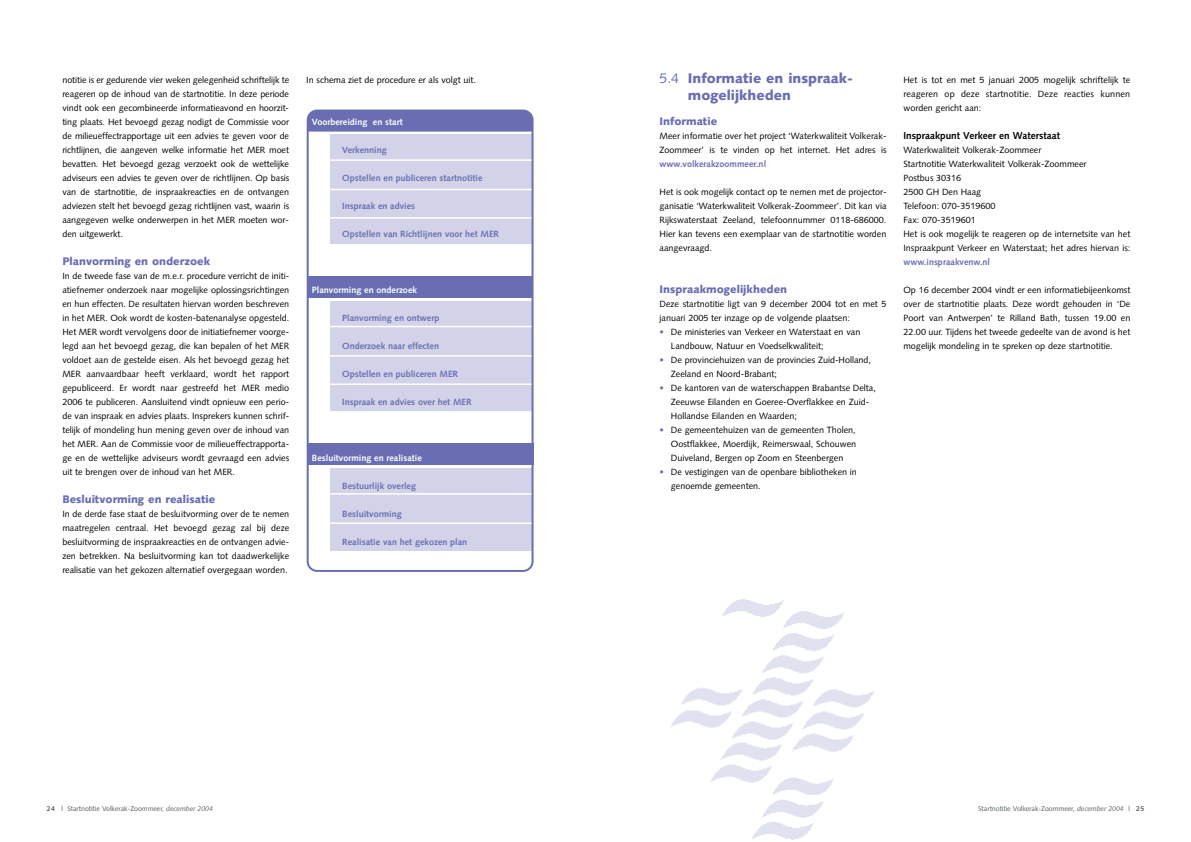
<style>
.page{position:relative;width:1191px;height:842px;background:#fff}
.page>*{position:absolute;margin:0;border:0;box-sizing:border-box;transform-origin:0 0}
.t1{font:900 14px/17px "Syntax";color:#696eb2}
.t2{font:900 11px "Syntax";color:#696eb2}
.t3{font:700 10px "Syntax";color:#000}
.t4{font:9px/14px "Syntax";color:#000}
.t5{font:700 9px "Syntax";color:#696eb2}
.t6{font:700 9px "Syntax";color:#fff}
.t7{font:7px "Syntax";letter-spacing:-.005em;color:#576062}
.s1{font-weight:400}
.s2{color:#696eb2}
.s3{font-weight:700}
.s4{font-style:italic}
</style>
<div class="page">
<svg style="left:307px;top:110px;width:226px;height:462px"></svg>
<div style="left:308px;top:276px;width:225px;height:21px;background:#696eb2"></div>
<hr style="left:311px;top:326px;width:220px;height:1px;background:#fff">
<hr style="left:318px;top:355px;width:213px;height:2px;background:#fff">
<hr style="left:319px;top:383px;width:212px;height:2px;background:#fff">
<div style="left:308px;top:443px;width:225px;height:22px;background:#696eb2"></div>
<hr style="left:320px;top:493px;width:211px;height:2px;background:#fff">
<hr style="left:320px;top:522px;width:211px;height:2px;background:#fff">
<div style="left:307px;top:111px;width:226px;height:20px;background:#696eb2;border-radius:10px"></div>
<img style="left:670px;top:599px;width:204px;height:241px">
<hr style="left:315px;top:159px;width:216px;height:2px;background:#fff">
<hr style="left:312px;top:189px;width:219px;height:1px;background:#fff">
<hr style="left:310px;top:217px;width:221px;height:2px;background:#fff">
<div style="left:307px;top:124px;width:225px;height:8px;background:#696eb2"></div>
<p class="t4" style="left:62px;top:74px;width:228px;text-align:justify">notitie is er gedurende vier weken gelegenheid schriftelijk te reageren op de inhoud van de startnotitie. In deze periode vindt ook een gecombineerde informatieavond en hoorzit&shy;ting plaats. Het bevoegd gezag nodigt de Commissie voor de milieueffectrapportage uit een advies te geven voor de richtlijnen, die aangeven welke informatie het MER moet bevatten. Het bevoegd gezag verzoekt ook de wettelijke adviseurs een advies te geven over de richtlijnen. Op basis van de startnotitie, de inspraakreacties en de ontvangen adviezen stelt het bevoegd gezag richtlijnen vast, waarin is aangegeven welke onderwerpen in het MER moeten wor&shy;den uitgewerkt.</p>
<p class="t2" style="left:62px;top:257px;width:149px">Planvorming en onderzoek</p>
<p class="t4" style="left:62px;top:270px;width:228px;text-align:justify">In de tweede fase van de m.e.r. procedure verricht de initi&shy;atiefnemer onderzoek naar mogelijke oplossingsrichtingen en hun effecten. De resultaten hiervan worden beschreven in het MER. Ook wordt de kosten-batenanalyse opgesteld.<br>Het MER wordt vervolgens door de initiatiefnemer voorge&shy;legd aan het bevoegd gezag, die kan bepalen of het MER voldoet aan de gestelde eisen. Als het bevoegd gezag het MER aanvaardbaar heeft verklaard, wordt het rapport gepubliceerd. Er wordt naar gestreefd het MER medio 2006 te publiceren. Aansluitend vindt opnieuw een perio&shy;de van inspraak en advies plaats. Insprekers kunnen schrif&shy;telijk of mondeling hun mening geven over de inhoud van het MER. Aan de Commissie voor de milieueffectrapporta&shy;ge en de wettelijke adviseurs wordt gevraagd een advies uit te brengen over de inhoud van het MER.</p>
<p class="t2" style="left:62px;top:495px;width:154px">Besluitvorming en realisatie</p>
<p class="t4" style="left:62px;top:508px;width:228px;text-align:justify">In de derde fase staat de besluitvorming over de te nemen maatregelen centraal. Het bevoegd gezag zal bij deze besluitvorming de inspraakreacties en de ontvangen advie&shy;zen betrekken. Na besluitvorming kan tot daadwerkelijke realisatie van het gekozen alternatief overgegaan worden.</p>
<p class="t4" style="left:306px;top:74px;width:171px">In schema ziet de procedure er als volgt uit.</p>
<p class="t6" style="left:312px;top:118px;width:92px">Voorbereiding en start</p>
<p class="t5" style="left:342px;top:146px;width:46px">Verkenning</p>
<p class="t5" style="left:342px;top:174px;width:142px">Opstellen en publiceren startnotitie</p>
<p class="t5" style="left:342px;top:202px;width:74px">Inspraak en advies</p>
<p class="t5" style="left:342px;top:230px;width:158px">Opstellen van Richtlijnen voor het MER</p>
<p class="t6" style="left:312px;top:286px;width:107px">Planvorming en onderzoek</p>
<p class="t5" style="left:342px;top:314px;width:99px">Planvorming en ontwerp</p>
<p class="t5" style="left:342px;top:342px;width:98px">Onderzoek naar effecten</p>
<p class="t5" style="left:342px;top:370px;width:117px">Opstellen en publiceren MER</p>
<p class="t5" style="left:342px;top:398px;width:131px">Inspraak en advies over het MER</p>
<p class="t6" style="left:312px;top:454px;width:111px">Besluitvorming en realisatie</p>
<p class="t5" style="left:342px;top:482px;width:75px">Bestuurlijk overleg</p>
<p class="t5" style="left:342px;top:510px;width:61px">Besluitvorming</p>
<p class="t5" style="left:342px;top:538px;width:126px">Realisatie van het gekozen plan</p>
<h1 class="t1" style="left:688px;top:71px;width:167px;text-indent:-28px"><span class="s1">5.4</span> Informatie en inspraak&shy;mogelijkheden</h1>
<p class="t2" style="left:659px;top:117px;width:59px">Informatie</p>
<p class="t4" style="left:659px;top:130px;width:228px">Meer informatie over het project ‘Waterkwaliteit Volkerak-<br>Zoommeer’ is te vinden op het internet. Het adres is</p>
<p class="t5" style="left:659px;top:160px;width:108px">www.volkerakzoommeer.nl</p>
<p class="t4" style="left:659px;top:186px;width:228px;text-align:justify">Het is ook mogelijk contact op te nemen met de projector&shy;ganisatie ‘Waterkwaliteit Volkerak-Zoommeer’. Dit kan via Rijkswaterstaat Zeeland, telefoonnummer 0118-686000.<br>Hier kan tevens een exemplaar van de startnotitie worden aangevraagd.</p>
<p class="t2" style="left:659px;top:285px;width:129px">Inspraakmogelijkheden</p>
<p class="t4" style="left:659px;top:298px;width:228px">Deze startnotitie ligt van 9 december 2004 tot en met 5 januari 2005 ter inzage op de volgende plaatsen:</p>
<p class="t4" style="left:671px;top:326px;width:191px;text-indent:-11px"><span class="s2">•</span> De ministeries van Verkeer en Waterstaat en van<br>Landbouw, Natuur en Voedselkwaliteit;</p>
<p class="t4" style="left:671px;top:354px;width:202px;text-indent:-11px"><span class="s2">•</span> De provinciehuizen van de provincies Zuid-Holland,<br>Zeeland en Noord-Brabant;</p>
<p class="t4" style="left:671px;top:382px;width:206px;text-indent:-11px"><span class="s2">•</span> De kantoren van de waterschappen Brabantse Delta,<br>Zeeuwse Eilanden en Goeree-Overflakkee en Zuid-<br>Hollandse Eilanden en Waarden;</p>
<p class="t4" style="left:671px;top:424px;width:187px;text-align:justify;text-indent:-11px"><span class="s2">•</span> De gemeentehuizen van de gemeenten Tholen, Oostflakkee, Moerdijk, Reimerswaal, Schouwen Duiveland, Bergen op Zoom en Steenbergen</p>
<p class="t4" style="left:671px;top:466px;width:187px;text-indent:-11px"><span class="s2">•</span> De vestigingen van de openbare bibliotheken in genoemde gemeenten.</p>
<p class="t4" style="left:903px;top:74px;width:228px;text-align:justify">Het is tot en met 5 januari 2005 mogelijk schriftelijk te reageren op deze startnotitie. Deze reacties kunnen worden gericht aan:</p>
<p class="t3" style="left:903px;top:132px;width:158px">Inspraakpunt Verkeer en Waterstaat</p>
<p class="t4" style="left:903px;top:144px;width:228px">Waterkwaliteit Volkerak-Zoommeer<br>Startnotitie Waterkwaliteit Volkerak-Zoommeer<br>Postbus 30316<br>2500 GH Den Haag<br>Telefoon: 070-3519600<br>Fax: 070-3519601<br>Het is ook mogelijk te reageren op de internetsite van het Inspraakpunt Verkeer en Waterstaat; het adres hiervan is:</p>
<p class="t5" style="left:903px;top:258px;width:88px">www.inspraakvenw.nl</p>
<p class="t4" style="left:903px;top:284px;width:228px;text-align:justify">Op 16 december 2004 vindt er een informatiebijeenkomst over de startnotitie plaats. Deze wordt gehouden in ‘De Poort van Antwerpen’ te Rilland Bath, tussen 19.00 en 22.00 uur. Tijdens het tweede gedeelte van de avond is het mogelijk mondeling in te spreken op deze startnotitie.</p>
<p class="t7" style="left:47px;top:806px;width:168px"><span class="s3">24</span> l Startnotitie Volkerak-Zoommeer, <span class="s4">december 2004</span></p>
<p class="t7" style="left:978px;top:806px;width:168px">Startnotitie Volkerak-Zoommeer, <span class="s4">december 2004</span> l <span class="s3">25</span></p>
</div>
